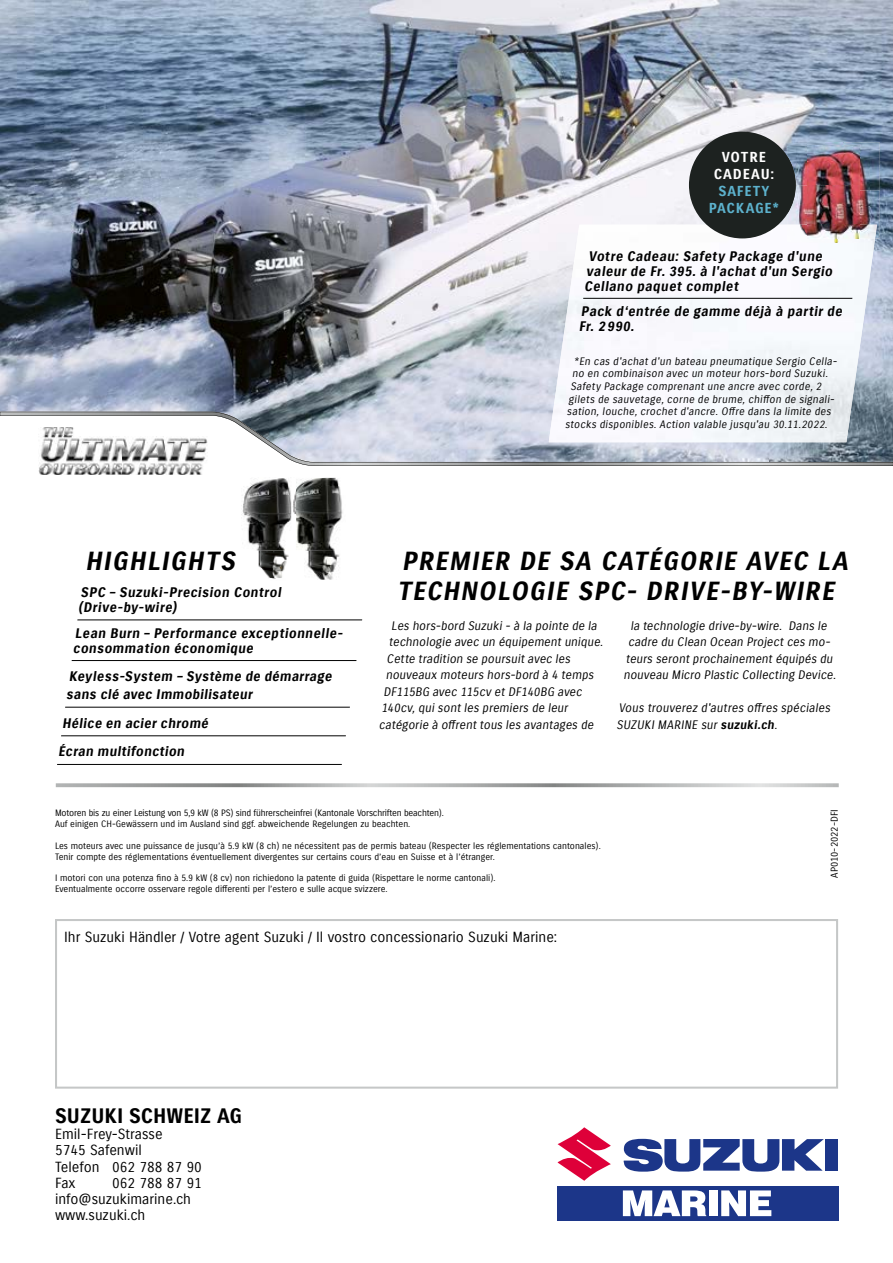
<style>
.page{position:relative;width:893px;height:1263px;background:#fff}
.page>*{position:absolute;margin:0;border:0;box-sizing:border-box;transform-origin:0 0}
.t1{font:italic 25.5px "Suzuki PRO Bold";color:#000}
.t2{font:20.4px "Suzuki PRO Bold";color:#000}
.t3{font:14.25px/16.4px "Suzuki PRO Regular";color:#000}
.t4{font:14.1px/16.8px "Suzuki PRO Bold";letter-spacing:.045em;color:#5db2cd;text-align:center}
.t5{font:14.1px/16.8px "Suzuki PRO Bold";letter-spacing:.065em;color:#fff;text-align:center}
.t6{font:13.5px/15px "Suzuki PRO Bold";color:#000}
.t7{font:12px/16.5px "Suzuki PRO Regular";color:#000;text-align:center}
.t8{font:10.5px "Suzuki PRO Regular";color:#000}
.t9{font:9.75px "Suzuki PRO Regular";color:#000}
.t10{font:9px/10.8px "Suzuki PRO Regular";color:#000}
.t11{font:9px/10.8px "Suzuki PRO Regular";letter-spacing:-.02em;color:#000}
.s1{font-family:"Suzuki PRO Bold"}
</style>
<div class="page">
<img style="left:0;top:0;width:893px;height:410px">
<img style="left:0;top:32px;width:1px;height:82px">
<div style="left:55px;top:919px;width:783px;height:170px;border:2px solid #c5c7c7"></div>
<svg style="left:0;top:410px;width:893px;height:68px"></svg>
<svg style="left:0;top:412px;width:893px;height:54px"></svg>
<img style="left:38px;top:427px;width:170px;height:48px">
<svg style="left:56px;top:783px;width:783px;height:4px"></svg>
<svg style="left:61px;top:620px;width:256px;height:117px"></svg>
<img style="left:549px;top:225px;width:326px;height:217px">
<img style="left:707px;top:225px;width:71px;height:13px">
<img style="left:241px;top:477px;width:55px;height:101px">
<img style="left:296px;top:478px;width:47px;height:102px">
<img style="left:292px;top:478px;width:4px;height:73px">
<hr style="left:583px;top:298px;width:269px;height:1px;background:#000">
<hr style="left:77px;top:619px;width:285px;height:1px;background:#000">
<hr style="left:72px;top:660px;width:284px;height:1px;background:#000">
<hr style="left:65px;top:707px;width:285px;height:1px;background:#000">
<hr style="left:61px;top:735px;width:285px;height:1px;background:#000">
<hr style="left:57px;top:764px;width:285px;height:1px;background:#000">
<div style="left:689px;top:132px;width:107px;height:106px;background:#1d2220;border-radius:50%"></div>
<img style="left:808px;top:142px;width:36px;height:4px">
<img style="left:844px;top:142px;width:36px;height:48px">
<img style="left:859px;top:190px;width:21px;height:48px">
<img style="left:859px;top:225px;width:18px;height:13px">
<img style="left:787px;top:146px;width:21px;height:79px">
<img style="left:787px;top:225px;width:36px;height:17px">
<img style="left:823px;top:238px;width:36px;height:4px">
<img style="left:787px;top:156px;width:9px;height:58px">
<img style="left:808px;top:146px;width:51px;height:92px">
<div style="left:825px;top:1139px;width:13px;height:31px;background:#1c3689"></div>
<svg style="left:557px;top:1127px;width:54px;height:54px"></svg>
<svg style="left:623px;top:1139px;width:201px;height:33px"></svg>
<div style="left:557px;top:1186px;width:281px;height:34px;background:#1c3689"></div>
<svg style="left:623px;top:1190px;width:83px;height:26px"></svg>
<div style="left:709px;top:1190px;width:8px;height:26px;background:#fff"></div>
<svg style="left:721px;top:1190px;width:50px;height:26px"></svg>
<p class="t5" style="left:714px;top:149px;width:62px">VOTRE<br>CADEAU:</p>
<p class="t4" style="left:709px;top:183px;width:72px">SAFETY<br>PACKAGE*</p>
<h1 class="t1" style="left:85px;top:545px;width:156px">HIGHLIGHTS</h1>
<p class="t6" style="left:584px;top:249px;width:252px;text-indent:4px">Votre Cadeau: Safety Package d'une valeur de Fr. 395. à l'achat d'un Sergio<br>Cellano paquet complet</p>
<p class="t6" style="left:579px;top:303px;width:267px">Pack d‘entrée de gamme déjà à partir de<br>Fr. 2 990.</p>
<p class="t8" style="left:574px;top:355px;width:266px">*En cas d'achat d'un bateau pneumatique Sergio Cella-</p>
<p class="t8" style="left:572px;top:367px;width:259px">no en combinaison avec un moteur hors-bord Suzuki.</p>
<p class="t8" style="left:570px;top:380px;width:255px">Safety Package comprenant une ancre avec corde, 2</p>
<p class="t8" style="left:569px;top:392px;width:269px">gilets de sauvetage, corne de brume, chiffon de signali-</p>
<p class="t8" style="left:567px;top:405px;width:268px">sation, louche, crochet d'ancre. Offre dans la limite des</p>
<p class="t8" style="left:565px;top:418px;width:266px">stocks disponibles. Action valable jusqu'au 30.11.2022.</p>
<h1 class="t1" style="left:402px;top:545px;width:452px">PREMIER DE SA CATÉGORIE AVEC LA</h1>
<p class="t6" style="left:81px;top:585px;width:204px">SPC – Suzuki-Precision Control</p>
<h1 class="t1" style="left:397px;top:576px;width:443px">TECHNOLOGIE SPC- DRIVE-BY-WIRE</h1>
<p class="t6" style="left:75px;top:594px;width:271px;line-height:25.7px">(Drive-by-wire)<br>Lean Burn – Performance exceptionnelle-</p>
<p class="t6" style="left:69px;top:633px;width:267px;line-height:28.7px">consommation économique<br>Keyless-System – Système de démarrage</p>
<p class="t6" style="left:58px;top:680px;width:198px;line-height:28.7px;text-indent:8px">sans clé avec Immobilisateur<br>Hélice en acier chromé<br>Écran multifonction</p>
<p class="t7" style="left:391px;top:617px;width:209px">Les hors-bord Suzuki - à la pointe de la</p>
<p class="t7" style="left:389px;top:634px;width:218px">technologie avec un équipement unique.</p>
<p class="t7" style="left:387px;top:650px;width:187px">Cette tradition se poursuit avec les</p>
<p class="t7" style="left:386px;top:667px;width:211px">nouveaux moteurs hors-bord à 4 temps</p>
<p class="t7" style="left:383px;top:683px;width:202px">DF115BG avec 115cv et DF140BG avec</p>
<p class="t7" style="left:381px;top:700px;width:190px">140cv, qui sont les premiers de leur</p>
<p class="t7" style="left:379px;top:716px;width:218px">catégorie à offrent tous les avantages de</p>
<p class="t7" style="left:623px;top:617px;width:216px">la technologie drive-by-wire. Dans le cadre du Clean Ocean Project ces mo&shy;teurs seront prochainement équipés du nouveau Micro Plastic Collecting Device.</p>
<p class="t7" style="left:616px;top:700px;width:217px;text-align:left">Vous trouverez d'autres offres spéciales<br>SUZUKI MARINE sur <span class="s1">suzuki.ch</span>.</p>
<p class="t11" style="left:55px;top:808px;width:390px">Motoren bis zu einer Leistung von 5,9 kW (8 PS) sind führerscheinfrei (Kantonale Vorschriften beachten).<br>Auf einigen CH-Gewässern und im Ausland sind ggf. abweichende Regelungen zu beachten.</p>
<p class="t10" style="left:55px;top:840px;width:547px">Les moteurs avec une puissance de jusqu’à 5.9 kW (8 ch) ne nécessitent pas de permis bateau (Respecter les réglementations cantonales).<br>Tenir compte des réglementations éventuellement divergentes sur certains cours d’eau en Suisse et à l’étranger.</p>
<p class="t10" style="left:55px;top:873px;width:442px">I motori con una potenza fino à 5.9 kW (8 cv) non richiedono la patente di guida (Rispettare le norme cantonali).<br>Eventualmente occorre osservare regole differenti per l’estero e sulle acque svizzere.</p>
<p class="t3" style="left:64px;top:929px;width:495px">Ihr Suzuki Händler / Votre agent Suzuki / Il vostro concessionario Suzuki Marine:</p>
<h2 class="t2" style="left:55px;top:1103px;width:189px">SUZUKI SCHWEIZ AG</h2>
<p class="t3" style="left:55px;top:1126px;width:148px">Emil-Frey-Strasse<br>5745 Safenwil<br>Telefon 062 788 87 90<br>Fax</p>
<p class="t3" style="left:55px;top:1175px;width:148px;text-indent:57px">062 788 87 91 info@suzukimarine.ch www.suzuki.ch</p>
<p class="t9" style="left:829px;top:878px;width:70px;rotate:-90deg">AP010-2022-DFI</p>
</div>
